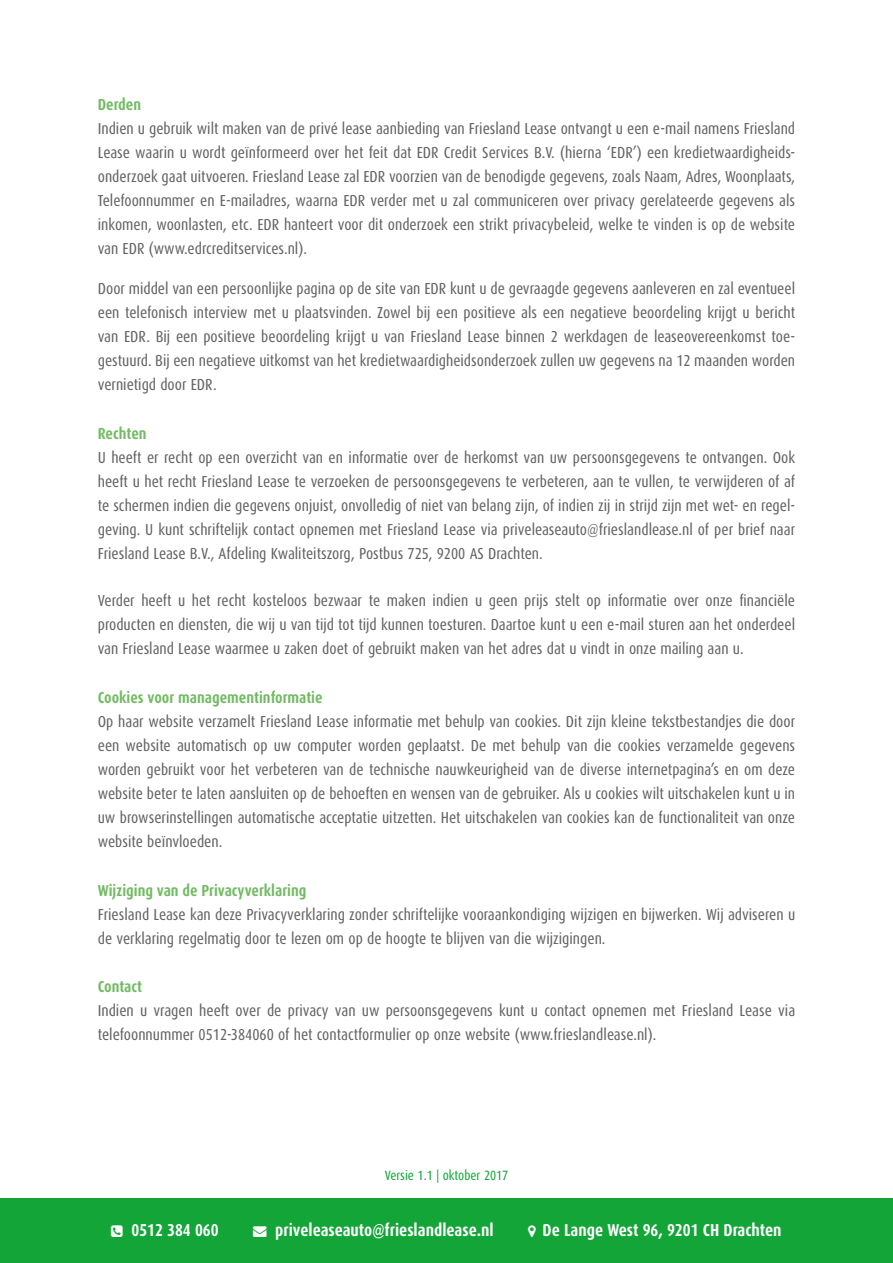
<style>
.page{position:relative;width:893px;height:1263px;background:#fff}
.page>*{position:absolute;margin:0;border:0;box-sizing:border-box;transform-origin:0 0}
.t1{font:700 17.25px "Dax Condensed";color:#fff}
.t2{font:15.9px/24px "Dax Condensed";color:#646363;text-align:justify}
.t3{font:700 15.9px "Dax Condensed";color:#73ba64}
.t4{font:13.5px "Dax Condensed";color:#13a538}
</style>
<div class="page">
<div style="left:0;top:1198px;width:893px;height:65px;background:#13a538"></div>
<p class="t3" style="left:98px;top:96px;width:45px">Derden</p>
<p class="t2" style="left:98px;top:117px;width:699px">Indien u gebruik wilt maken van de privé lease aanbieding van Friesland Lease ontvangt u een e-mail namens Friesland Lease waarin u wordt geïnformeerd over het feit dat EDR Credit Services B.V. (hierna ‘EDR’) een kredietwaardigheids&shy;onderzoek gaat uitvoeren. Friesland Lease zal EDR voorzien van de benodigde gegevens, zoals Naam, Adres, Woonplaats, Telefoonnummer en E-mailadres, waarna EDR verder met u zal communiceren over privacy gerelateerde gegevens als inkomen, woonlasten, etc. EDR hanteert voor dit onderzoek een strikt privacybeleid, welke te vinden is op de website van EDR (www.edrcreditservices.nl).</p>
<p class="t2" style="left:98px;top:277px;width:699px">Door middel van een persoonlijke pagina op de site van EDR kunt u de gevraagde gegevens aanleveren en zal eventueel een telefonisch interview met u plaatsvinden. Zowel bij een positieve als een negatieve beoordeling krijgt u bericht van EDR. Bij een positieve beoordeling krijgt u van Friesland Lease binnen 2 werkdagen de leaseovereenkomst toe&shy;gestuurd. Bij een negatieve uitkomst van het kredietwaardigheidsonderzoek zullen uw gegevens na 12 maanden worden vernietigd door EDR.</p>
<p class="t3" style="left:98px;top:424px;width:50px">Rechten</p>
<p class="t2" style="left:98px;top:445px;width:699px">U heeft er recht op een overzicht van en informatie over de herkomst van uw persoonsgegevens te ontvangen. Ook heeft u het recht Friesland Lease te verzoeken de persoonsgegevens te verbeteren, aan te vullen, te verwijderen of af te schermen indien die gegevens onjuist, onvolledig of niet van belang zijn, of indien zij in strijd zijn met wet- en regel&shy;geving. U kunt schriftelijk contact opnemen met Friesland Lease via priveleaseauto@frieslandlease.nl of per brief naar Friesland Lease B.V., Afdeling Kwaliteitszorg, Postbus 725, 9200 AS Drachten.</p>
<p class="t2" style="left:98px;top:589px;width:699px">Verder heeft u het recht kosteloos bezwaar te maken indien u geen prijs stelt op informatie over onze financiële producten en diensten, die wij u van tijd tot tijd kunnen toesturen. Daartoe kunt u een e-mail sturen aan het onderdeel van Friesland Lease waarmee u zaken doet of gebruikt maken van het adres dat u vindt in onze mailing aan u.</p>
<p class="t3" style="left:98px;top:688px;width:226px">Cookies voor managementinformatie</p>
<p class="t2" style="left:98px;top:709px;width:699px">Op haar website verzamelt Friesland Lease informatie met behulp van cookies. Dit zijn kleine tekstbestandjes die door een website automatisch op uw computer worden geplaatst. De met behulp van die cookies verzamelde gegevens worden gebruikt voor het verbeteren van de technische nauwkeurigheid van de diverse internetpagina’s en om deze website beter te laten aansluiten op de behoeften en wensen van de gebruiker. Als u cookies wilt uitschakelen kunt u in uw browserinstellingen automatische acceptatie uitzetten. Het uitschakelen van cookies kan de functionaliteit van onze website beïnvloeden.</p>
<p class="t3" style="left:98px;top:881px;width:210px">Wijziging van de Privacyverklaring</p>
<p class="t2" style="left:98px;top:902px;width:699px">Friesland Lease kan deze Privacyverklaring zonder schriftelijke vooraankondiging wijzigen en bijwerken. Wij adviseren u de verklaring regelmatig door te lezen om op de hoogte te blijven van die wijzigingen.</p>
<p class="t3" style="left:98px;top:978px;width:46px">Contact</p>
<p class="t2" style="left:98px;top:999px;width:699px">Indien u vragen heeft over de privacy van uw persoonsgegevens kunt u contact opnemen met Friesland Lease via telefoonnummer 0512-384060 of het contactformulier op onze website (www.frieslandlease.nl).</p>
<p class="t4" style="left:385px;top:1167px;width:125px">Versie 1.1 | oktober 2017</p>
<p class="t1" style="left:131px;top:1220px;width:89px">0512 384 060</p>
<p class="t1" style="left:253px;top:1220px;width:242px">→ priveleaseauto@frieslandlease.nl</p>
<p class="t1" style="left:543px;top:1220px;width:241px">De Lange West 96, 9201 CH Drachten</p>
</div>
